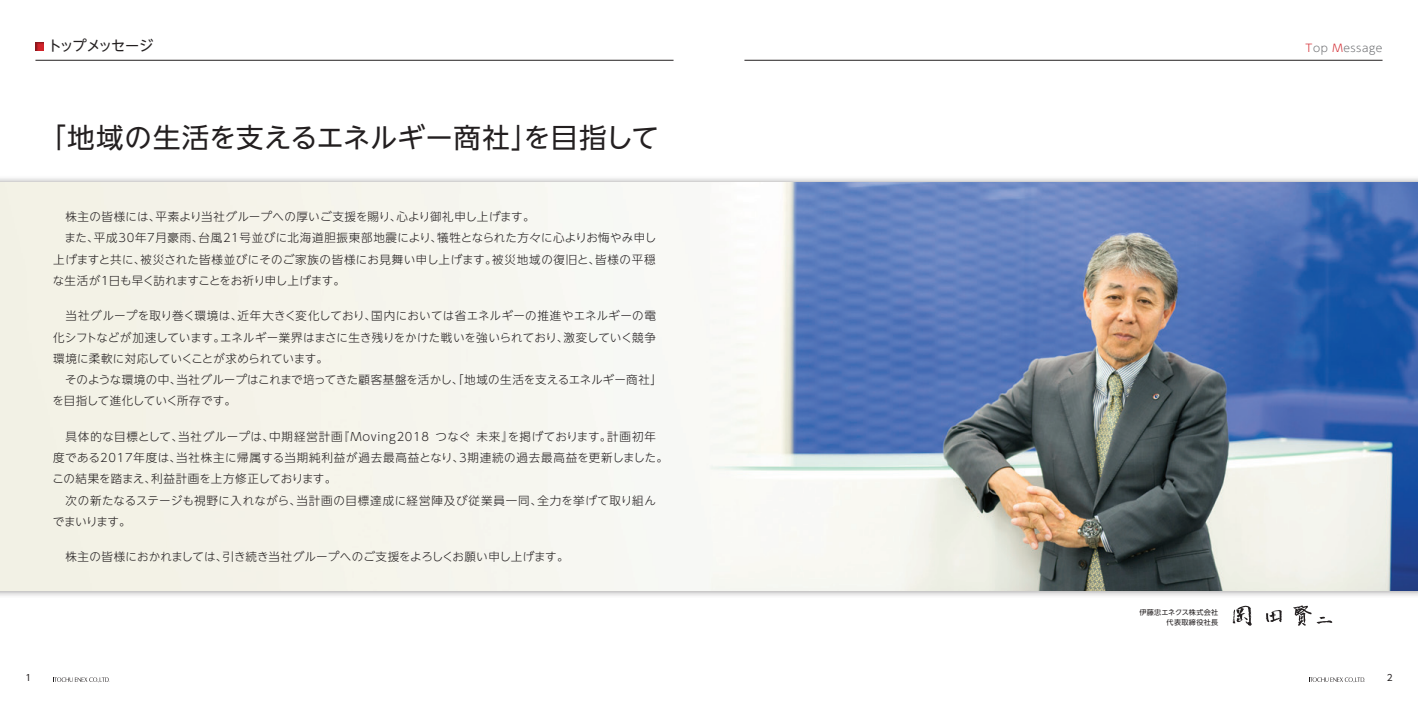
<style>
.page{position:relative;width:1418px;height:709px;background:#fff}
.page>*{position:absolute;margin:0;border:0;box-sizing:border-box;transform-origin:0 0}
.t1{font:27.5px "UD Shin Go NT Pro";letter-spacing:.005em;color:#231f20}
.t2{font:14.12px "UD Shin Go NT Pro";letter-spacing:-.09em;color:#231f20}
.t3{font:300 11.5px/21.2px "UD Shin Go NT Pro";letter-spacing:.03em;color:#231f20}
.t4{font:300 11.5px/21.2px "UD Shin Go NT Pro";letter-spacing:.055em;color:#231f20}
.t5{font:300 11.5px/21.2px "UD Shin Go NT Pro";color:#231f20}
.t6{font:300 11.5px "UD Shin Go NT Pro";letter-spacing:.005em;color:#231f20}
.t7{font:300 10.62px "UD Shin Go NT Pro";letter-spacing:.05em;color:#6c6d70}
.t8{font:8.88px "UD Shin Go NT Pro";color:#231f20}
.t9{font:7.12px/9.8px "UD Shin Go NT Pro";letter-spacing:.05em;color:#231f20;text-align:right}
.s1{color:#d1232a}
</style>
<div class="page">
<div style="left:0;top:175px;width:1417px;height:423px;background:#231f20;opacity:.5"></div>
<img style="left:0;top:183px;width:1417px;height:407px">
<svg style="left:1232px;top:605px;width:49px;height:20px"></svg>
<svg style="left:1293px;top:605px;width:39px;height:21px"></svg>
<div style="left:35px;top:40px;width:11px;height:11px;background:#231f20;opacity:.4"></div>
<hr style="left:35px;top:60px;width:638px;height:1px;background:#231f20">
<hr style="left:744px;top:60px;width:638px;height:1px;background:#231f20">
<svg style="left:53px;top:677px;width:57px;height:5px"></svg>
<svg style="left:1309px;top:677px;width:56px;height:5px"></svg>
<p class="t2" style="left:48px;top:35px;width:107px">トップメッセージ</p>
<p class="t7" style="left:1305px;top:39px;width:78px"><span class="s1">T</span>op <span class="s1">M</span>essage</p>
<h1 class="t1" style="left:38px;top:115px;width:622px">「地域の生活を支えるエネルギー商社」を目指して</h1>
<p class="t3" style="left:53px;top:205px;width:605px">　株主の皆様には、平素より当社グループへの厚いご支援を賜り、心より御礼申し上げます。<br>　また、平成30年7月豪雨、台風21号並びに北海道胆振東部地震により、犠牲となられた方々に心よりお悔やみ申し上げますと共に、被災された皆様並びにそのご家族の皆様にお見舞い申し上げます。被災地域の復旧と、皆様の平穏な生活が１日も早く訪れますことをお祈り申し上げます。</p>
<p class="t3" style="left:53px;top:305px;width:604px;text-align:justify">　当社グループを取り巻く環境は、近年大きく変化しており、国内においては省エネルギーの推進やエネルギーの電化シフトなどが加速しています。エネルギー業界はまさに生き残りをかけた戦いを強いられており、激変していく競争環境に柔軟に対応していくことが求められています。</p>
<p class="t5" style="left:52px;top:368px;width:611px;text-indent:13px">そのような環境の中、当社グループはこれまで培ってきた顧客基盤を活かし、「地域の生活を支えるエネルギー商社」を目指して進化していく所存です。</p>
<p class="t4" style="left:52px;top:425px;width:617px">　具体的な目標として、当社グループは、中期経営計画『Moving2018 つなぐ 未来』を掲げております。計画初年度である2017年度は、当社株主に帰属する当期純利益が過去最高益となり、3期連続の過去最高益を更新しました。この結果を踏まえ、利益計画を上方修正しております。<br>　次の新たなるステージも視野に入れながら、当計画の目標達成に経営陣及び従業員一同、全力を挙げて取り組んでまいります。</p>
<p class="t6" style="left:53px;top:547px;width:517px">　株主の皆様におかれましては、引き続き当社グループへのご支援をよろしくお願い申し上げます。</p>
<p class="t9" style="left:1139px;top:607px;width:80px">伊藤忠エネクス株式会社代表取締役社長</p>
<p class="t8" style="left:25px;top:670px;width:7px">1</p>
<p class="t8" style="left:1386px;top:670px;width:7px">2</p>
</div>
